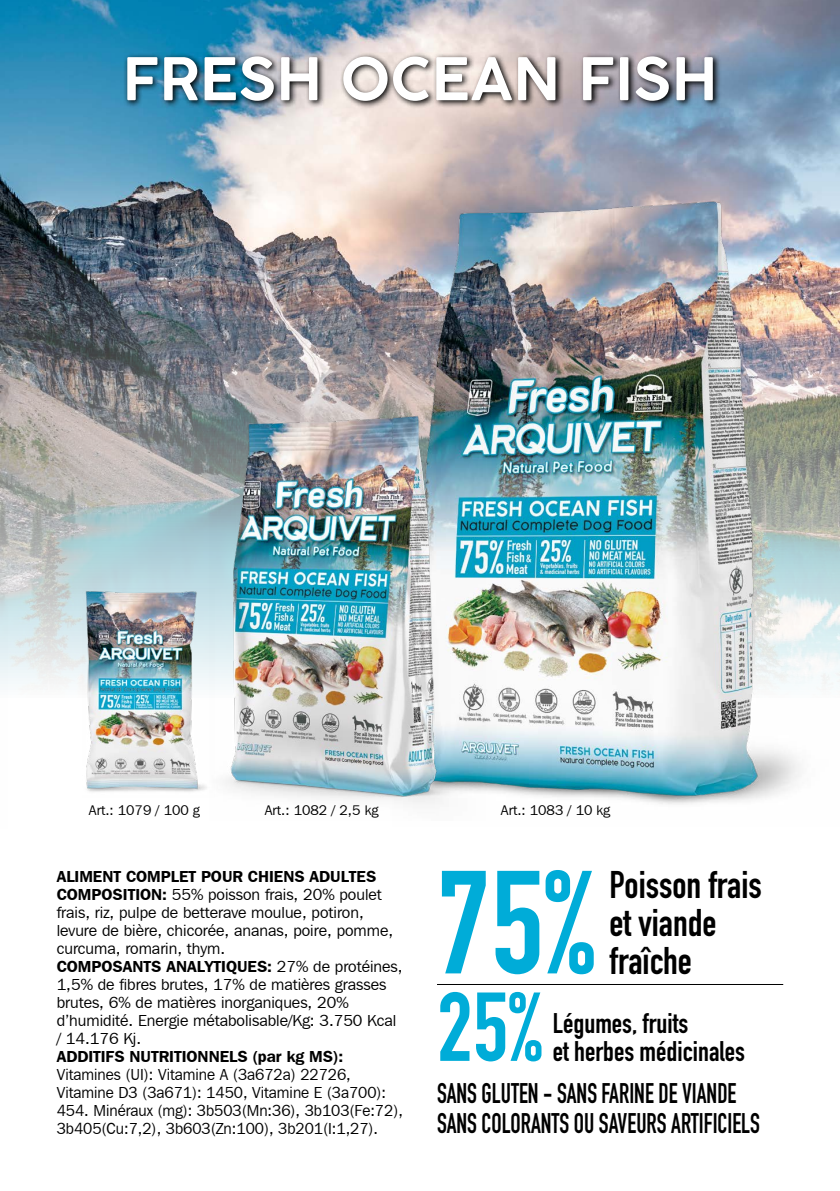
<style>
.page{position:relative;width:840px;height:1191px;background:#fff}
.page>*{position:absolute;margin:0;border:0;box-sizing:border-box;transform-origin:0 0}
.t1{font:700 144px "DIN Condensed";color:#00acd8}
.t2{font:700 96px "DIN Condensed";color:#00acd8}
.t3{font:600 58px "COCOGOOSE";color:#fff}
.t4{font:700 38px/38px "DIN Condensed";color:#000}
.t5{font:700 28px/30px "DIN Condensed";color:#000;scale:.86 1}
.t6{font:700 28px/28px "DIN Condensed";color:#000}
.t7{font:16px/18px "Franklin Gothic IT Cby BT";color:#000}
.t8{font:16px/18px "Franklin Gothic IT Cby BT";color:#000;scale:.96 1}
.t9{font:600 16px "Franklin Gothic IT Cby BT";color:#000}
.t10{font:14px "Franklin Gothic IT Cby BT";color:#000}
.s1{font-weight:600}
</style>
<div class="page">
<img style="left:0;top:0;width:839px;height:684px">
<img style="left:0;top:195px;width:7px;height:489px">
<img style="left:392px;top:194px;width:447px;height:610px">
<img style="left:209px;top:401px;width:276px;height:403px">
<img style="left:123px;top:52px;width:597px;height:56px">
<hr style="left:437px;top:984px;width:345px;height:1px;background:#000">
<img style="left:83px;top:588px;width:132px;height:209px">
<h3 class="t3" style="left:122px;top:38px;width:596px">FRESH OCEAN FISH</h3>
<p class="t10" style="left:89px;top:801px;width:112px">Art.: 1079 / 100 g</p>
<p class="t10" style="left:265px;top:801px;width:115px">Art.: 1082 / 2,5 kg</p>
<p class="t10" style="left:500px;top:801px;width:111px">Art.: 1083 / 10 kg</p>
<p class="t7" style="left:57px;top:867px;width:347px"><span class="s1">ALIMENT COMPLET POUR CHIENS ADULTES COMPOSITION:</span> 55% poisson frais, 20% poulet frais, riz, pulpe de betterave moulue, potiron, levure de bière, chicorée, ananas, poire, pomme, curcuma, romarin, thym.<br><span class="s1">COMPOSANTS ANALYTIQUES:</span> 27% de protéines, 1,5% de fibres brutes, 17% de matières grasses brutes, 6% de matières inorganiques, 20% d’humidité. Energie métabolisable/Kg: 3.750 Kcal / 14.176 Kj.</p>
<p class="t9" style="left:57px;top:1046px;width:288px">ADDITIFS NUTRITIONNELS (par kg MS):</p>
<p class="t8" style="left:57px;top:1065px;width:362px">Vitamines (UI): Vitamine A (3a672a) 22726, Vitamine D3 (3a671): 1450, Vitamine E (3a700):<br>454. Minéraux (mg): 3b503(Mn:36), 3b103(Fe:72), 3b405(Cu:7,2), 3b603(Zn:100), 3b201(I:1,27).</p>
<h1 class="t1" style="left:437px;top:826px;width:159px">75%</h1>
<h2 class="t2" style="left:437px;top:962px;width:107px">25%</h2>
<h3 class="t4" style="left:609px;top:865px;width:154px">Poisson frais et viande fraîche</h3>
<h3 class="t6" style="left:552px;top:1008px;width:193px">Légumes, fruits<br>et herbes médicinales</h3>
<h3 class="t5" style="left:437px;top:1078px;width:377px">SANS GLUTEN - SANS FARINE DE VIANDE<br>SANS COLORANTS OU SAVEURS ARTIFICIELS</h3>
</div>
